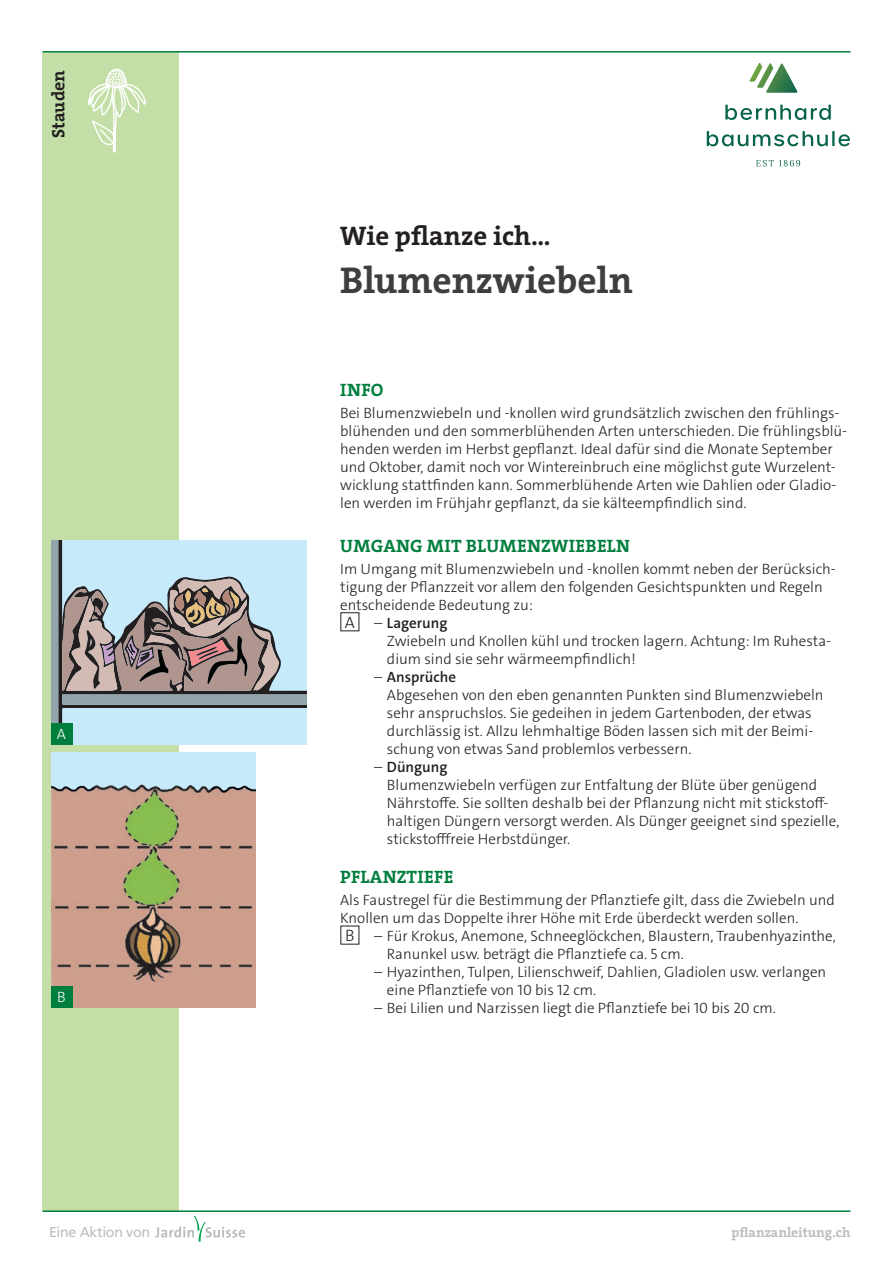
<style>
.page{position:relative;width:893px;height:1263px;background:#fff}
.page>*{position:absolute;margin:0;border:0;box-sizing:border-box;transform-origin:0 0}
.t1{font:37.5px "The Serif HP7 Bld";color:#3e3e3f}
.t2{font:27px "The Serif HP7 Bld";color:#231f20}
._02_Titel_Prio_1{font:18px "The Serif HP7 Bld";letter-spacing:.015em;color:#007e3d}
.t3{font:18px "The Serif HP7 Bld";color:#231f20}
.t4{font:300 16.5px "The Sans";color:#231f20}
._01_Grundtext_Aufzählung{font:300 15px/18px "The Sans";color:#231f20}
._01_Grundtext{font:300 15px/18px "The Sans";color:#231f20}
._01_Grundtext_Aufzählung-2{font:600 15px "The Sans";color:#231f20}
.t5{font:300 15px "The Sans";color:#fff}
.t6{font:14.25px "Frutiger LT";letter-spacing:-.025em;color:#bcbdc0}
._01_Grundtext_Aufzählung-3{font:13.65px "The Serif HP7 Bld";color:#bcbdc0}
.s1{font-weight:300}
</style>
<div class="page">
<svg style="left:155px;top:1216px;width:90px;height:26px"></svg>
<div style="left:43px;top:52px;width:136px;height:1158px;background:#c3dfa7"></div>
<hr style="left:43px;top:1210px;width:807px;height:2px;background:#007e3d">
<hr style="left:43px;top:51px;width:807px;height:2px;background:#007e3d">
<div style="left:340px;top:612px;width:19px;height:19px;border:1px solid #231f20"></div>
<img style="left:51px;top:753px;width:204px;height:255px">
<svg style="left:51px;top:540px;width:255px;height:204px;background:#a7b3ba"></svg>
<div style="left:51px;top:723px;width:21px;height:21px;background:#007e3d"></div>
<div style="left:51px;top:987px;width:21px;height:21px;background:#007e3d"></div>
<svg style="left:87px;top:68px;width:59px;height:85px"></svg>
<svg style="left:756px;top:160px;width:44px;height:6px"></svg>
<img style="left:766px;top:64px;width:32px;height:29px">
<img style="left:757px;top:63px;width:16px;height:25px">
<img style="left:749px;top:63px;width:13px;height:19px">
<svg style="left:725px;top:104px;width:106px;height:16px"></svg>
<svg style="left:707px;top:131px;width:121px;height:15px"></svg>
<hr style="left:832px;top:131px;width:3px;height:15px;background:#07634b">
<svg style="left:838px;top:134px;width:12px;height:12px"></svg>
<p class="t3" style="left:46px;top:138px;width:69px;rotate:-90deg">Stauden</p>
<p class="t5" style="left:57px;top:724px;width:11px">A</p>
<p class="t5" style="left:57px;top:987px;width:10px">B</p>
<p class="t2" style="left:340px;top:218px;width:212px">Wie pflanze ich…</p>
<p class="t1" style="left:340px;top:255px;width:294px">Blumenzwiebeln</p>
<p class="_02_Titel_Prio_1" style="left:340px;top:378px;width:45px">INFO</p>
<p class="_01_Grundtext" style="left:340px;top:404px;width:508px">Bei Blumenzwiebeln und -knollen wird grundsätzlich zwischen den frühlings&shy;blühenden und den sommerblühenden Arten unterschieden. Die frühlingsblü&shy;henden werden im Herbst gepflanzt. Ideal dafür sind die Monate September und Oktober, damit noch vor Wintereinbruch eine möglichst gute Wurzelent&shy;wicklung stattfinden kann. Sommerblühende Arten wie Dahlien oder Gladio&shy;len werden im Frühjahr gepflanzt, da sie kälteempfindlich sind.</p>
<p class="_02_Titel_Prio_1" style="left:340px;top:533px;width:291px">UMGANG MIT BLUMENZWIEBELN</p>
<p class="_01_Grundtext" style="left:340px;top:560px;width:497px">Im Umgang mit Blumenzwiebeln und -knollen kommt neben der Berücksich&shy;tigung der Pflanzzeit vor allem den folgenden Gesichtspunkten und Regeln entscheidende Bedeutung zu:</p>
<p class="_01_Grundtext_Aufzählung-2" style="left:374px;top:613px;width:75px"><span class="s1">–</span> Lagerung</p>
<p class="_01_Grundtext_Aufzählung" style="left:387px;top:632px;width:446px">Zwiebeln und Knollen kühl und trocken lagern. Achtung: Im Ruhesta&shy;dium sind sie sehr wärmeempfindlich!</p>
<p class="_01_Grundtext_Aufzählung-2" style="left:374px;top:667px;width:83px"><span class="s1">–</span> Ansprüche</p>
<p class="_01_Grundtext_Aufzählung" style="left:387px;top:686px;width:438px">Abgesehen von den eben genannten Punkten sind Blumenzwiebeln sehr anspruchslos. Sie gedeihen in jedem Gartenboden, der etwas durchlässig ist. Allzu lehmhaltige Böden lassen sich mit der Beimi&shy;schung von etwas Sand problemlos verbessern.</p>
<p class="_01_Grundtext_Aufzählung-2" style="left:374px;top:757px;width:75px"><span class="s1">–</span> Düngung</p>
<p class="_01_Grundtext_Aufzählung" style="left:387px;top:776px;width:454px">Blumenzwiebeln verfügen zur Entfaltung der Blüte über genügend Nährstoffe. Sie sollten deshalb bei der Pflanzung nicht mit stickstoff&shy;haltigen Düngern versorgt werden. Als Dünger geeignet sind spezielle, stickstofffreie Herbstdünger.</p>
<p class="_02_Titel_Prio_1" style="left:340px;top:865px;width:115px">PFLANZTIEFE</p>
<p class="_01_Grundtext" style="left:340px;top:891px;width:496px">Als Faustregel für die Bestimmung der Pflanztiefe gilt, dass die Zwiebeln und<br>Knollen um das Doppelte ihrer Höhe mit Erde überdeckt werden sollen.</p>
<p class="_01_Grundtext_Aufzählung" style="left:387px;top:927px;width:451px;text-indent:-13px">– Für Krokus, Anemone, Schneeglöckchen, Blaustern, Traubenhyazinthe,<br>Ranunkel usw. beträgt die Pflanztiefe ca. 5 cm.</p>
<p class="_01_Grundtext_Aufzählung" style="left:387px;top:963px;width:441px;text-indent:-13px">– Hyazinthen, Tulpen, Lilienschweif, Dahlien, Gladiolen usw. verlangen eine Pflanztiefe von 10 bis 12 cm.</p>
<p class="_01_Grundtext_Aufzählung" style="left:374px;top:999px;width:403px">– Bei Lilien und Narzissen liegt die Pflanztiefe bei 10 bis 20 cm.</p>
<p class="t4" style="left:345px;top:612px;width:12px">A</p>
<p class="t4" style="left:345px;top:925px;width:11px">B</p>
<p class="t6" style="left:49px;top:1224px;width:103px">Eine Aktion von</p>
<p class="_01_Grundtext_Aufzählung-3" style="left:731px;top:1224px;width:120px">pflanzanleitung.ch</p>
</div>
